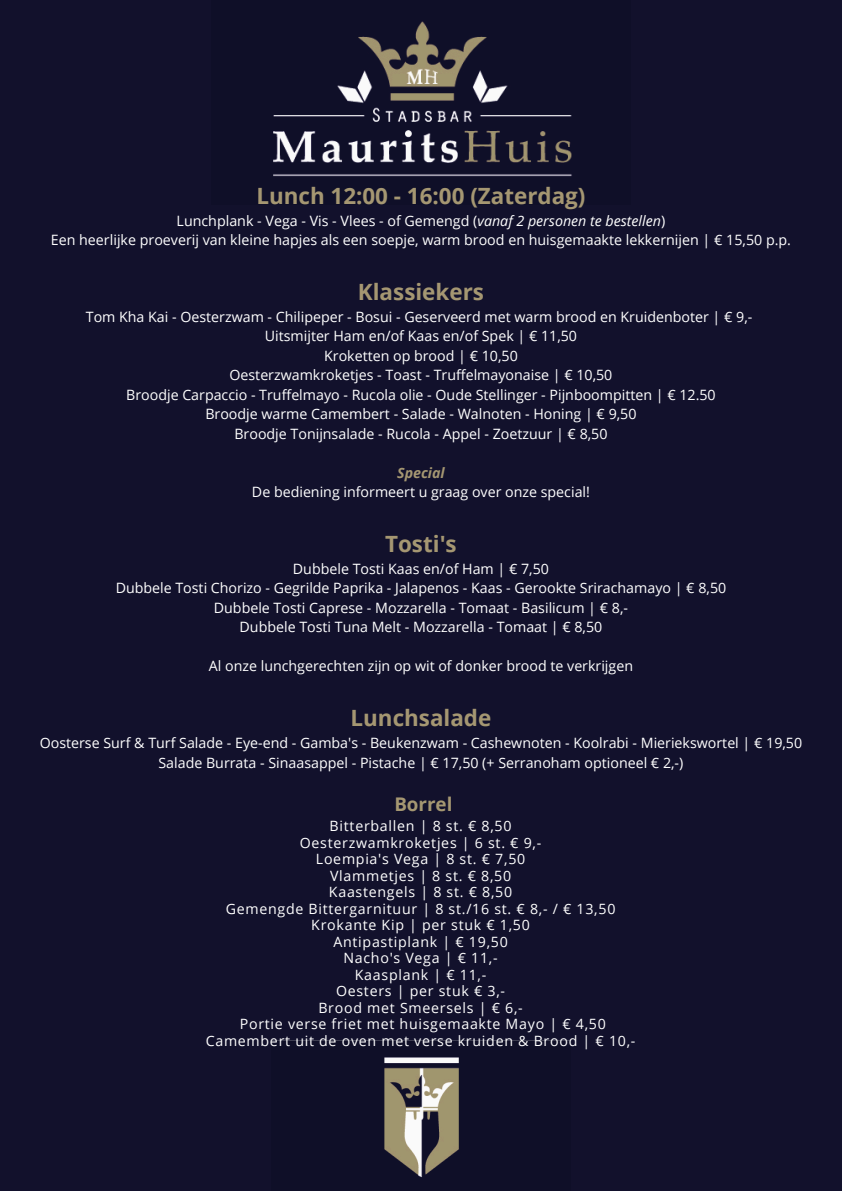
<style>
.page{position:relative;width:842px;height:1191px;background:#fff}
.page>*{position:absolute;margin:0;border:0;box-sizing:border-box;transform-origin:0 0}
.t1{font:700 22.4px "Open Sans";color:#a59772}
.t2{font:700 18.8px "Open Sans";color:#a59772}
.t3{font:14.3px/19.5px "Open Sans";color:#fff;text-align:center}
.t4{font:14.2px/19.5px "Open Sans";color:#fff;text-align:center}
.t5{font:14.2px/16.5px "Open Sans";letter-spacing:.05em;color:#fff;text-align:center}
.s1{font-style:italic}
.s2{font-weight:700;font-style:italic;color:#a59772}
</style>
<div class="page">
<div style="left:0;top:0;width:842px;height:1190px;background:#12112c"></div>
<img style="left:273px;top:21px;width:299px;height:156px">
<img style="left:271px;top:1040px;width:300px;height:137px">
<h1 class="t1" style="left:256px;top:180px;width:331px">Lunch 12:00 - 16:00 (Zaterdag)</h1>
<h1 class="t3" style="left:51px;top:210px;width:742px">Lunchplank - Vega - Vis - Vlees - of Gemengd (<span class="s1">vanaf 2 personen te bestellen</span>)<br>Een heerlijke proeverij van kleine hapjes als een soepje, warm brood en huisgemaakte lekkernijen | € 15,50 p.p.</h1>
<h1 class="t1" style="left:358px;top:276px;width:128px">Klassiekers</h1>
<h1 class="t4" style="left:86px;top:306px;width:668px">Tom Kha Kai - Oesterzwam - Chilipeper - Bosui - Geserveerd met warm brood en Kruidenboter | € 9,- Uitsmijter Ham en/of Kaas en/of Spek | € 11,50<br>Kroketten op brood | € 10,50<br>Oesterzwamkroketjes - Toast - Truffelmayonaise | € 10,50<br>Broodje Carpaccio - Truffelmayo - Rucola olie - Oude Stellinger - Pijnboompitten | € 12.50<br>Broodje warme Camembert - Salade - Walnoten - Honing | € 9,50<br>Broodje Tonijnsalade - Rucola - Appel - Zoetzuur | € 8,50</h1>
<h1 class="t4" style="left:252px;top:462px;width:339px"><span class="s2">Special<br></span>De bediening informeert u graag over onze special!</h1>
<h1 class="t1" style="left:385px;top:528px;width:73px">Tosti's</h1>
<h1 class="t4" style="left:116px;top:558px;width:612px">Dubbele Tosti Kaas en/of Ham | € 7,50<br>Dubbele Tosti Chorizo - Gegrilde Paprika - Jalapenos - Kaas - Gerookte Srirachamayo | € 8,50<br>Dubbele Tosti Caprese - Mozzarella - Tomaat - Basilicum | € 8,-<br>Dubbele Tosti Tuna Melt - Mozzarella - Tomaat | € 8,50</h1>
<h1 class="t4" style="left:209px;top:656px;width:426px">Al onze lunchgerechten zijn op wit of donker brood te verkrijgen</h1>
<h1 class="t1" style="left:351px;top:702px;width:142px">Lunchsalade</h1>
<h1 class="t4" style="left:40px;top:732px;width:764px">Oosterse Surf &amp; Turf Salade - Eye-end - Gamba's - Beukenzwam - Cashewnoten - Koolrabi - Mieriekswortel | € 19,50<br>Salade Burrata - Sinaasappel - Pistache | € 17,50 (+ Serranoham optioneel € 2,-)</h1>
<p class="t2" style="left:394px;top:790px;width:60px">Borrel</p>
<p class="t5" style="left:206px;top:817px;width:431px">Bitterballen | 8 st. € 8,50<br>Oesterzwamkroketjes | 6 st. € 9,-<br>Loempia's Vega | 8 st. € 7,50<br>Vlammetjes | 8 st. € 8,50<br>Kaastengels | 8 st. € 8,50<br>Gemengde Bittergarnituur | 8 st./16 st. € 8,- / € 13,50<br>Krokante Kip | per stuk € 1,50<br>Antipastiplank | € 19,50<br>Nacho's Vega | € 11,-<br>Kaasplank | € 11,-<br>Oesters | per stuk € 3,-<br>Brood met Smeersels | € 6,-<br>Portie verse friet met huisgemaakte Mayo | € 4,50<br>Camembert uit de oven met verse kruiden &amp; Brood | € 10,-</p>
</div>
